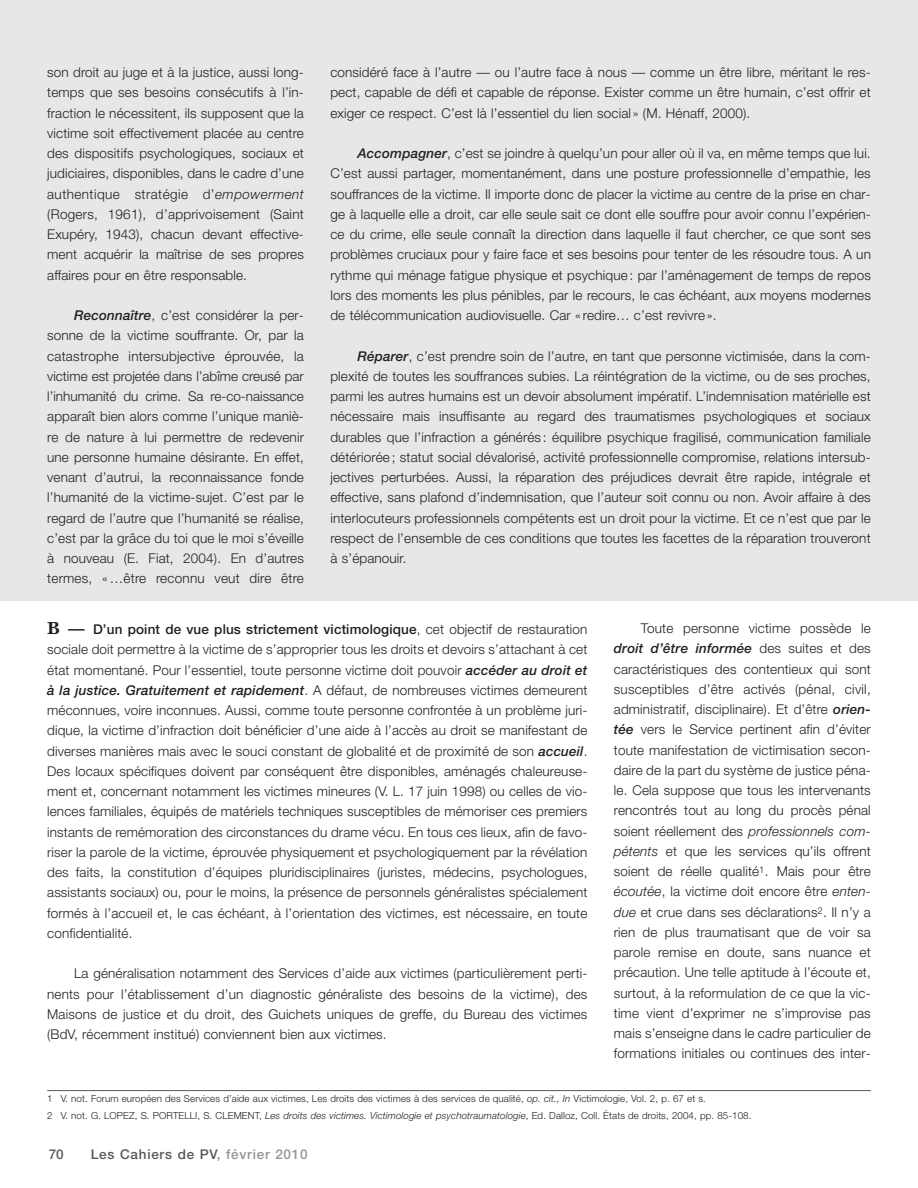
<style>
.page{position:relative;width:918px;height:1188px;background:#fff}
.page>*{position:absolute;margin:0;border:0;box-sizing:border-box;transform-origin:0 0}
.t1{font:300 13.5px/20.2px "Helvetica Neue";letter-spacing:.01em;color:#231f20;text-align:justify}
.t2{font:500 13.5px "Helvetica Neue";letter-spacing:.055em;color:#58595b}
.t3{font:300 9.75px/17.1px "Helvetica Neue";letter-spacing:.01em;color:#231f20}
.s1{font-style:italic}
.s2{font-weight:500;font-style:italic}
.s3{font-family:"Esprit";font-weight:700;font-size:18px}
.s4{font-weight:500}
.s5{color:#939598}
</style>
<div class="page">
<div style="left:0;top:0;width:918px;height:601px;background:#e6e7e8"></div>
<hr style="left:47px;top:1090px;width:824px;height:1px;background:#58595b">
<p class="t1" style="left:47px;top:63px;width:258px">son droit au juge et à la justice, aussi long&shy;temps que ses besoins consécutifs à l’in&shy;fraction le nécessitent, ils supposent que la victime soit effectivement placée au centre des dispositifs psychologiques, sociaux et judiciaires, disponibles, dans le cadre d’une authentique stratégie d’<span class="s1">empowerment </span>(Rogers, 1961), d’apprivoisement (Saint Exupéry, 1943), chacun devant effective&shy;ment acquérir la maîtrise de ses propres affaires pour en être responsable.</p>
<p class="t1" style="left:47px;top:306px;width:258px;text-indent:27px"><span class="s2">Reconnaître</span>, c’est considérer la per&shy;sonne de la victime souffrante. Or, par la catastrophe intersubjective éprouvée, la victime est projetée dans l’abîme creusé par l’inhumanité du crime. Sa re-co-naissance apparaît bien alors comme l’unique maniè&shy;re de nature à lui permettre de redevenir une personne humaine désirante. En effet, venant d’autrui, la reconnaissance fonde l’humanité de la victime-sujet. C’est par le regard de l’autre que l’humanité se réalise, c’est par la grâce du toi que le moi s’éveille à nouveau (E. Fiat, 2004). En d’autres termes, « …être reconnu veut dire être</p>
<p class="t1" style="left:330px;top:63px;width:542px">considéré face à l’autre — ou l’autre face à nous — comme un être libre, méritant le res&shy;pect, capable de défi et capable de réponse. Exister comme un être humain, c’est offrir et exiger ce respect. C’est là l’essentiel du lien social» (M. Hénaff, 2000).</p>
<p class="t1" style="left:330px;top:144px;width:542px;text-indent:27px"><span class="s2">Accompagner</span>, c’est se joindre à quelqu’un pour aller où il va, en même temps que lui.<br>C’est aussi partager, momentanément, dans une posture professionnelle d’empathie, les souffrances de la victime. Il importe donc de placer la victime au centre de la prise en char&shy;ge à laquelle elle a droit, car elle seule sait ce dont elle souffre pour avoir connu l’expérien&shy;ce du crime, elle seule connaît la direction dans laquelle il faut chercher, ce que sont ses problèmes cruciaux pour y faire face et ses besoins pour tenter de les résoudre tous. A un rythme qui ménage fatigue physique et psychique: par l’aménagement de temps de repos lors des moments les plus pénibles, par le recours, le cas échéant, aux moyens modernes de télécommunication audiovisuelle. Car «redire… c’est revivre».</p>
<p class="t1" style="left:330px;top:347px;width:542px;text-indent:27px"><span class="s2">Réparer</span>, c’est prendre soin de l’autre, en tant que personne victimisée, dans la com&shy;plexité de toutes les souffrances subies. La réintégration de la victime, ou de ses proches, parmi les autres humains est un devoir absolument impératif. L’indemnisation matérielle est nécessaire mais insuffisante au regard des traumatismes psychologiques et sociaux durables que l’infraction a générés: équilibre psychique fragilisé, communication familiale détériorée; statut social dévalorisé, activité professionnelle compromise, relations intersub&shy;jectives perturbées. Aussi, la réparation des préjudices devrait être rapide, intégrale et effective, sans plafond d’indemnisation, que l’auteur soit connu ou non. Avoir affaire à des interlocuteurs professionnels compétents est un droit pour la victime. Et ce n’est que par le respect de l’ensemble de ces conditions que toutes les facettes de la réparation trouveront à s’épanouir.</p>
<p class="t1" style="left:47px;top:621px;width:542px"><span class="s3">B —</span> <span class="s4">D’un point de vue plus strictement victimologique</span>, cet objectif de restauration sociale doit permettre à la victime de s’approprier tous les droits et devoirs s’attachant à cet état momentané. Pour l’essentiel, toute personne victime doit pouvoir <span class="s2">accéder au droit et à la justice. Gratuitement et rapidement</span>. A défaut, de nombreuses victimes demeurent méconnues, voire inconnues. Aussi, comme toute personne confrontée à un problème juri&shy;dique, la victime d’infraction doit bénéficier d’une aide à l’accès au droit se manifestant de diverses manières mais avec le souci constant de globalité et de proximité de son <span class="s2">accueil</span>.<br>Des locaux spécifiques doivent par conséquent être disponibles, aménagés chaleureuse&shy;ment et, concernant notamment les victimes mineures (V. L. 17 juin 1998) ou celles de vio&shy;lences familiales, équipés de matériels techniques susceptibles de mémoriser ces premiers instants de remémoration des circonstances du drame vécu. En tous ces lieux, afin de favo&shy;riser la parole de la victime, éprouvée physiquement et psychologiquement par la révélation des faits, la constitution d’équipes pluridisciplinaires (juristes, médecins, psychologues, assistants sociaux) ou, pour le moins, la présence de personnels généralistes spécialement formés à l’accueil et, le cas échéant, à l’orientation des victimes, est nécessaire, en toute confidentialité.</p>
<p class="t1" style="left:47px;top:965px;width:542px;text-indent:27px">La généralisation notamment des Services d’aide aux victimes (particulièrement perti&shy;nents pour l’établissement d’un diagnostic généraliste des besoins de la victime), des Maisons de justice et du droit, des Guichets uniques de greffe, du Bureau des victimes (BdV, récemment institué) conviennent bien aux victimes.</p>
<p class="t1" style="left:614px;top:620px;width:258px;text-indent:27px">Toute personne victime possède le <span class="s2">droit d’être informée</span> des suites et des caractéristiques des contentieux qui sont susceptibles d’être activés (pénal, civil, administratif, disciplinaire). Et d’être <span class="s2">orien&shy;tée</span> vers le Service pertinent afin d’éviter toute manifestation de victimisation secon&shy;daire de la part du système de justice péna&shy;le. Cela suppose que tous les intervenants rencontrés tout au long du procès pénal soient réellement des <span class="s1">professionnels com&shy;pétents</span> et que les services qu’ils offrent soient de réelle qualité<sup>1</sup>. Mais pour être <span class="s1">écoutée</span>, la victime doit encore être <span class="s1">enten&shy;due</span> et crue dans ses déclarations<sup>2</sup>. Il n’y a rien de plus traumatisant que de voir sa parole remise en doute, sans nuance et précaution. Une telle aptitude à l’écoute et, surtout, à la reformulation de ce que la vic&shy;time vient d’exprimer ne s’improvise pas mais s’enseigne dans le cadre particulier de formations initiales ou continues des inter-</p>
<p class="t3" style="left:47px;top:1090px;width:706px">1 V. not. Forum européen des Services d’aide aux victimes, Les droits des victimes à des services de qualité, <span class="s1">op. cit., In</span> Victimologie, Vol. 2, p. 67 et s.<br>2 V. not. G. LOPEZ, S. PORTELLI, S. CLEMENT, <span class="s1">Les droits des victimes. Victimologie et psychotraumatologie</span>, Ed. Dalloz, Coll. États de droits, 2004, pp. 85-108.</p>
<p class="t2" style="left:49px;top:1149px;width:17px">70</p>
<p class="t2" style="left:91px;top:1149px;width:218px">Les Cahiers de PV<span class="s5">, février 2010</span></p>
</div>
